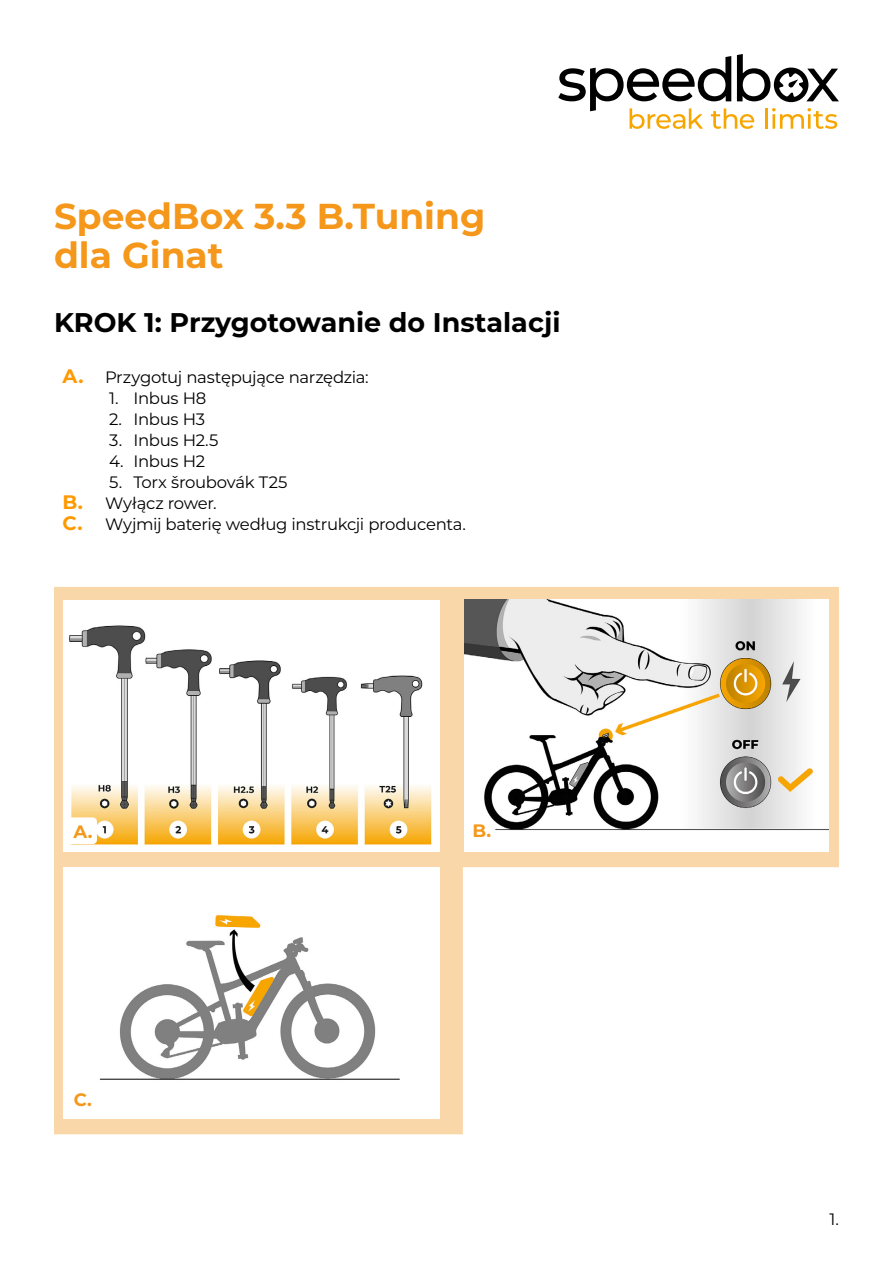
<style>
.page{position:relative;width:893px;height:1263px;background:#fff}
.page>*{position:absolute;margin:0;border:0;box-sizing:border-box;transform-origin:0 0}
.t1{font:700 36px/39px "Montserrat";color:#f4971a}
.t2{font:700 27px "Montserrat";color:#000}
.t3{font:700 18px "Montserrat";color:#f4971a}
.t4{font:16.5px/21px "Montserrat";letter-spacing:-.02em;color:#000}
.s1{font-weight:700;font-size:19.5px;color:#f90}
</style>
<div class="page">
<svg style="left:558px;top:54px;width:281px;height:75px"></svg>
<svg style="left:54px;top:587px;width:785px;height:547px"></svg>
<img style="left:63px;top:601px;width:377px;height:251px">
<img style="left:464px;top:600px;width:365px;height:251px">
<img style="left:63px;top:867px;width:377px;height:251px">
<div style="left:67px;top:817px;width:30px;height:27px;background:#fff;border-radius:4px"></div>
<h1 class="t1" style="left:54px;top:195px;width:433px">SpeedBox 3.3 B.Tuning dla Ginat</h1>
<h2 class="t2" style="left:54px;top:303px;width:508px">KROK 1: Przygotowanie do Instalacji</h2>
<p class="t4" style="left:63px;top:366px;width:308px"><span class="s1">A.</span> Przygotuj następujące narzędzia:</p>
<p class="t4" style="left:109px;top:387px;width:99px">1. Inbus H8</p>
<p class="t4" style="left:109px;top:408px;width:97px">2. Inbus H3</p>
<p class="t4" style="left:109px;top:429px;width:111px">3. Inbus H2.5</p>
<p class="t4" style="left:109px;top:450px;width:97px">4. Inbus H2</p>
<p class="t4" style="left:63px;top:471px;width:405px;text-indent:47px">5. Torx šroubovák T25<br><span class="s1">B.</span> Wyłącz rower.<br><span class="s1">C.</span> Wyjmij baterię według instrukcji producenta.</p>
<p class="t3" style="left:73px;top:818px;width:21px">A.</p>
<p class="t3" style="left:74px;top:1087px;width:20px">C.</p>
<p class="t3" style="left:473px;top:818px;width:20px">B.</p>
<p class="t4" style="left:829px;top:1208px;width:11px">1.</p>
</div>
